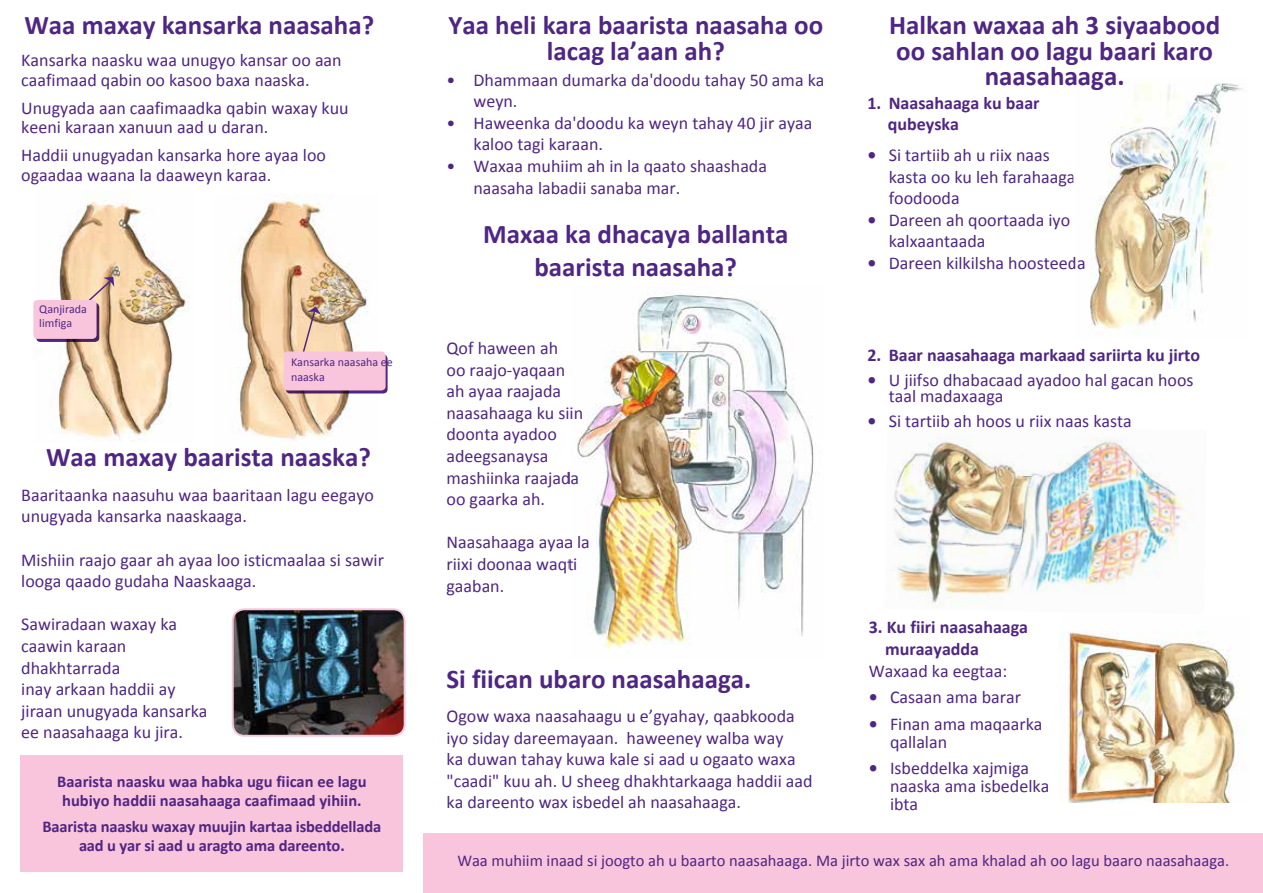
<style>
.page{position:relative;width:1263px;height:893px;background:#fff}
.page>*{position:absolute;margin:0;border:0;box-sizing:border-box;transform-origin:0 0}
.t1{font:700 27px/25.5px "Calibri";color:#4f2683;text-align:center}
.t2{font:18px/21.6px "Calibri";color:#4f2683}
.t3{font:700 18px/21.6px "Calibri";color:#4f2683}
.t4{font:700 16.5px/19.5px "Calibri";color:#4f2683;text-align:center}
.t5{font:16.5px "Calibri";color:#4f2683}
.t6{font:12px/14.4px "Calibri";color:#4f2683}
.s1{font-weight:700}
</style>
<div class="page">
<div style="left:423px;top:833px;width:840px;height:60px;background:#f9c5dc"></div>
<img style="left:577px;top:292px;width:237px;height:358px">
<img style="left:893px;top:436px;width:297px;height:169px">
<img style="left:1060px;top:631px;width:179px;height:172px">
<img style="left:1090px;top:83px;width:152px;height:251px">
<svg style="left:286px;top:355px;width:102px;height:38px"></svg>
<img style="left:36px;top:191px;width:153px;height:249px">
<img style="left:230px;top:194px;width:147px;height:246px">
<div style="left:33px;top:300px;width:64px;height:39px;background:#f9c5dc;border-radius:4px"></div>
<div style="left:284px;top:352px;width:102px;height:38px;background:#f9c5dc;border-radius:4px"></div>
<svg style="left:81px;top:277px;width:33px;height:31px"></svg>
<svg style="left:301px;top:307px;width:20px;height:45px"></svg>
<img style="left:235px;top:611px;width:168px;height:123px">
<div style="left:232px;top:608px;width:174px;height:129px;border:2px solid #f9c5dc;border-radius:12px"></div>
<div style="left:20px;top:755px;width:383px;height:117px;background:#f9c5dc"></div>
<h1 class="t1" style="left:25px;top:12px;width:351px">Waa maxay kansarka naasaha?</h1>
<p class="t2" style="left:21px;top:51px;width:322px;line-height:19.5px">Kansarka naasku waa unugyo kansar oo aan caafimaad qabin oo kasoo baxa naaska.</p>
<p class="t2" style="left:21px;top:98px;width:329px;line-height:19.5px">Unugyada aan caafimaadka qabin waxay kuu keeni karaan xanuun aad u daran.</p>
<p class="t2" style="left:21px;top:146px;width:306px;line-height:19.5px">Haddii unugyadan kansarka hore ayaa loo ogaadaa waana la daaweyn karaa.</p>
<p class="t6" style="left:39px;top:302px;width:49px">Qanjirada limfiga</p>
<p class="t6" style="left:291px;top:355px;width:103px">Kansarka naasaha ee naaska</p>
<h1 class="t1" style="left:46px;top:445px;width:326px">Waa maxay baarista naaska?</h1>
<p class="t2" style="left:21px;top:484px;width:354px">Baaritaanka naasuhu waa baaritaan lagu eegayo unugyada kansarka naaskaaga.</p>
<p class="t2" style="left:21px;top:549px;width:364px">Mishiin raajo gaar ah ayaa loo isticmaalaa si sawir looga qaado gudaha Naaskaaga.</p>
<p class="t2" style="left:21px;top:614px;width:188px">Sawiradaan waxay ka caawin karaan dhakhtarrada<br>inay arkaan haddii ay jiraan unugyada kansarka ee naasahaaga ku jira.</p>
<p class="t4" style="left:57px;top:771px;width:311px">Baarista naasku waa habka ugu fiican ee lagu hubiyo haddii naasahaaga caafimaad yihiin.</p>
<p class="t4" style="left:43px;top:816px;width:340px">Baarista naasku waxay muujin kartaa isbeddellada aad u yar si aad u aragto ama dareento.</p>
<h1 class="t1" style="left:448px;top:12px;width:376px">Yaa heli kara baarista naasaha oo lacag la’aan ah?</h1>
<p class="t2" style="left:473px;top:69px;width:352px;text-indent:-27px">• Dhammaan dumarka da'doodu tahay 50 ama ka weyn.</p>
<p class="t2" style="left:473px;top:112px;width:340px;text-indent:-27px">• Haweenka da'doodu ka weyn tahay 40 jir ayaa kaloo tagi karaan.</p>
<p class="t2" style="left:473px;top:155px;width:295px;text-indent:-27px">• Waxaa muhiim ah in la qaato shaashada naasaha labadii sanaba mar.</p>
<h1 class="t1" style="left:483px;top:218px;width:307px;line-height:32.4px">Maxaa ka dhacaya ballanta baarista naasaha?</h1>
<p class="t2" style="left:446px;top:337px;width:138px">Qof haween ah<br>oo raajo-yaqaan ah ayaa raajada naasahaaga ku siin doonta ayadoo adeegsanaysa mashiinka raajada oo gaarka ah.</p>
<p class="t2" style="left:446px;top:532px;width:145px">Naasahaaga ayaa la riixi doonaa waqti gaaban.</p>
<h1 class="t1" style="left:446px;top:666px;width:306px">Si fiican ubaro naasahaaga.</h1>
<p class="t2" style="left:446px;top:705px;width:368px">Ogow waxa naasahaagu u e’gyahay, qaabkooda iyo siday dareemayaan. haweeney walba way<br>ka duwan tahay kuwa kale si aad u ogaato waxa "caadi" kuu ah. U sheeg dhakhtarkaaga haddii aad ka dareento wax isbedel ah naasahaaga.</p>
<h1 class="t1" style="left:889px;top:12px;width:333px">Halkan waxaa ah 3 siyaabood oo sahlan oo lagu baari karo naasahaaga.</h1>
<p class="t3" style="left:888px;top:92px;width:153px;text-indent:-20px">1. Naasahaaga ku baar qubeyska</p>
<p class="t2" style="left:889px;top:144px;width:188px;text-indent:-21px"><span class="s1">•</span> Si tartiib ah u riix naas kasta oo ku leh farahaaga foodooda</p>
<p class="t2" style="left:889px;top:209px;width:183px;text-indent:-21px"><span class="s1">•</span> Dareen ah qoortaada iyo kalxaantaada</p>
<p class="t2" style="left:867px;top:252px;width:220px"><span class="s1">•</span> Dareen kilkilsha hoosteeda</p>
<p class="t3" style="left:867px;top:344px;width:334px">2. Baar naasahaaga markaad sariirta ku jirto</p>
<p class="t2" style="left:889px;top:371px;width:306px;line-height:16.5px;text-indent:-21px"><span class="s1">•</span> U jiifso dhabacaad ayadoo hal gacan hoos taal madaxaaga</p>
<p class="t2" style="left:867px;top:410px;width:266px"><span class="s1">•</span> Si tartiib ah hoos u riix naas kasta</p>
<p class="t3" style="left:885px;top:616px;width:145px;text-indent:-16px">3. Ku fiiri naasahaaga muraayadda</p>
<p class="t2" style="left:869px;top:660px;width:140px">Waxaad ka eegtaa:</p>
<p class="t2" style="left:869px;top:686px;width:154px"><span class="s1">•</span> Casaan ama barar</p>
<p class="t2" style="left:890px;top:715px;width:154px;line-height:18px;text-indent:-21px"><span class="s1">•</span> Finan ama maqaarka qallalan</p>
<p class="t2" style="left:890px;top:759px;width:161px;line-height:18px;text-indent:-21px"><span class="s1">•</span> Isbeddelka xajmiga naaska ama isbedelka ibta</p>
<p class="t5" style="left:457px;top:850px;width:773px">Waa muhiim inaad si joogto ah u baarto naasahaaga. Ma jirto wax sax ah ama khalad ah oo lagu baaro naasahaaga.</p>
</div>
